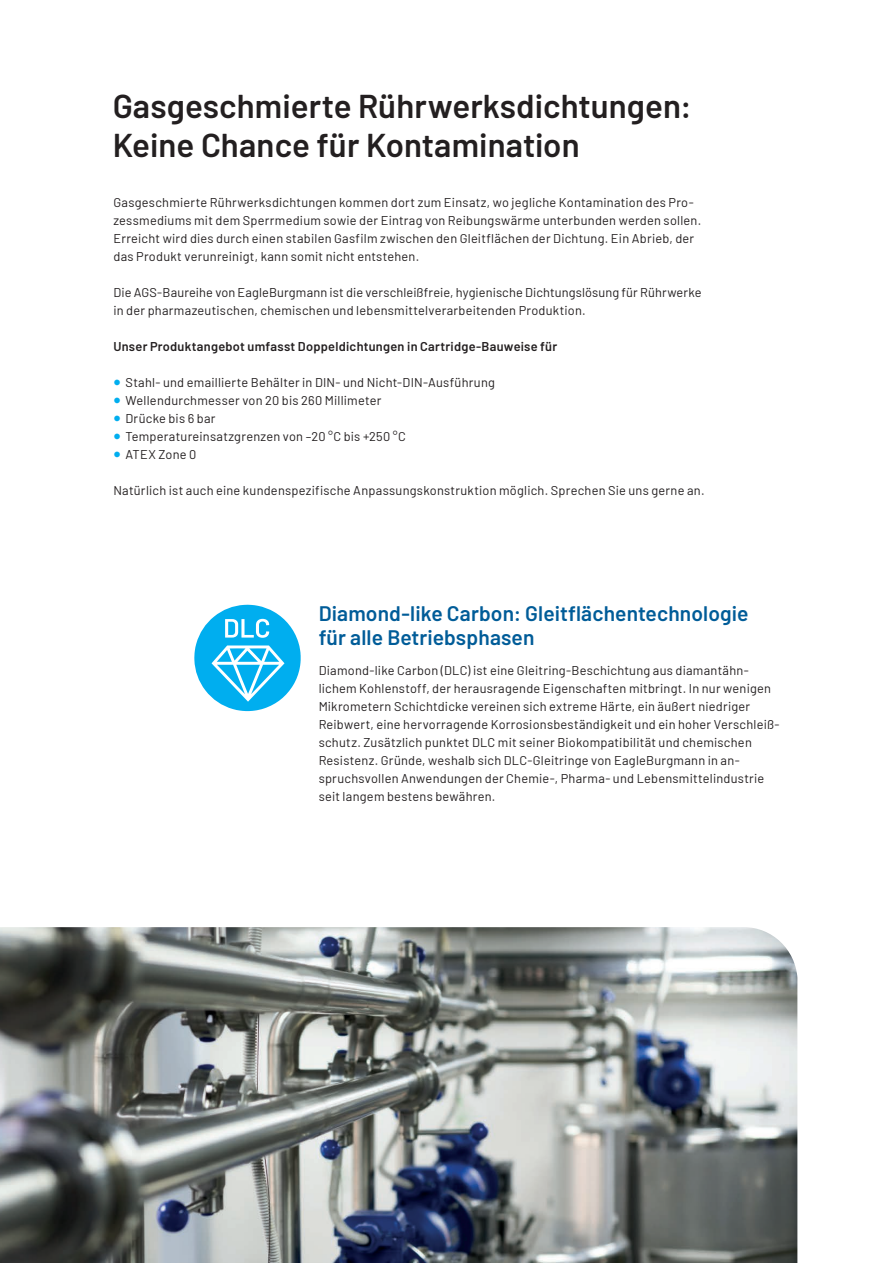
<style>
.page{position:relative;width:893px;height:1263px;background:#fff}
.page>*{position:absolute;margin:0;border:0;box-sizing:border-box;transform-origin:0 0}
.t1{font:600 33px/39px "Barlow";color:#231f20}
.t2{font:600 21px/24px "Barlow";letter-spacing:.005em;color:#005c98}
.t3{font:12.75px/18px "Barlow";letter-spacing:.02em;color:#231f20}
.t4{font:600 12.75px "Barlow";letter-spacing:.02em;color:#231f20}
.s1{font-size:24px;color:#00aeef}
</style>
<div class="page">
<img style="left:0;top:927px;width:797px;height:336px">
<svg style="left:194px;top:605px;width:107px;height:106px"></svg>
<h1 class="t1" style="left:113px;top:84px;width:581px">Gasgeschmierte Rührwerksdichtungen:<br>Keine Chance für Kontamination</h1>
<p class="t3" style="left:113px;top:192px;width:589px">Gasgeschmierte Rührwerksdichtungen kommen dort zum Einsatz, wo jegliche Kontamination des Pro&shy;zessmediums mit dem Sperrmedium sowie der Eintrag von Reibungswärme unterbunden werden sollen.<br>Erreicht wird dies durch einen stabilen Gasfilm zwischen den Gleitflächen der Dichtung. Ein Abrieb, der das Produkt verunreinigt, kann somit nicht entstehen.</p>
<p class="t3" style="left:113px;top:282px;width:590px">Die AGS-Baureihe von EagleBurgmann ist die verschleißfreie, hygienische Dichtungslösung für Rührwerke in der pharmazeutischen, chemischen und lebensmittelverarbeitenden Produktion.</p>
<p class="t4" style="left:113px;top:337px;width:445px">Unser Produktangebot umfasst Doppeldichtungen in Cartridge-Bauweise für</p>
<p class="t3" style="left:113px;top:372px;width:383px"><span class="s1">•</span> Stahl- und emaillierte Behälter in DIN- und Nicht-DIN-Ausführung</p>
<p class="t3" style="left:113px;top:390px;width:270px"><span class="s1">•</span> Wellendurchmesser von 20 bis 260 Millimeter</p>
<p class="t3" style="left:113px;top:408px;width:104px"><span class="s1">•</span> Drücke bis 6 bar</p>
<p class="t3" style="left:113px;top:426px;width:294px"><span class="s1">•</span> Temperatureinsatzgrenzen von –20 °C bis +250 °C</p>
<p class="t3" style="left:113px;top:444px;width:84px"><span class="s1">•</span> ATEX Zone 0</p>
<p class="t3" style="left:113px;top:480px;width:593px">Natürlich ist auch eine kundenspezifische Anpassungskonstruktion möglich. Sprechen Sie uns gerne an.</p>
<h2 class="t2" style="left:319px;top:600px;width:431px">Diamond-like Carbon: Gleitflächentechnologie für alle Betriebsphasen</h2>
<p class="t3" style="left:319px;top:660px;width:462px">Diamond-like Carbon (DLC) ist eine Gleitring-Beschichtung aus diamantähn&shy;lichem Kohlenstoff, der herausragende Eigenschaften mitbringt. In nur wenigen Mikrometern Schichtdicke vereinen sich extreme Härte, ein äußert niedriger Reibwert, eine hervorragende Korrosionsbeständigkeit und ein hoher Verschleiß&shy;schutz. Zusätzlich punktet DLC mit seiner Biokompatibilität und chemischen Resistenz. Gründe, weshalb sich DLC-Gleitringe von EagleBurgmann in an&shy;spruchsvollen Anwendungen der Chemie-, Pharma- und Lebensmittelindustrie seit langem bestens bewähren.</p>
</div>
